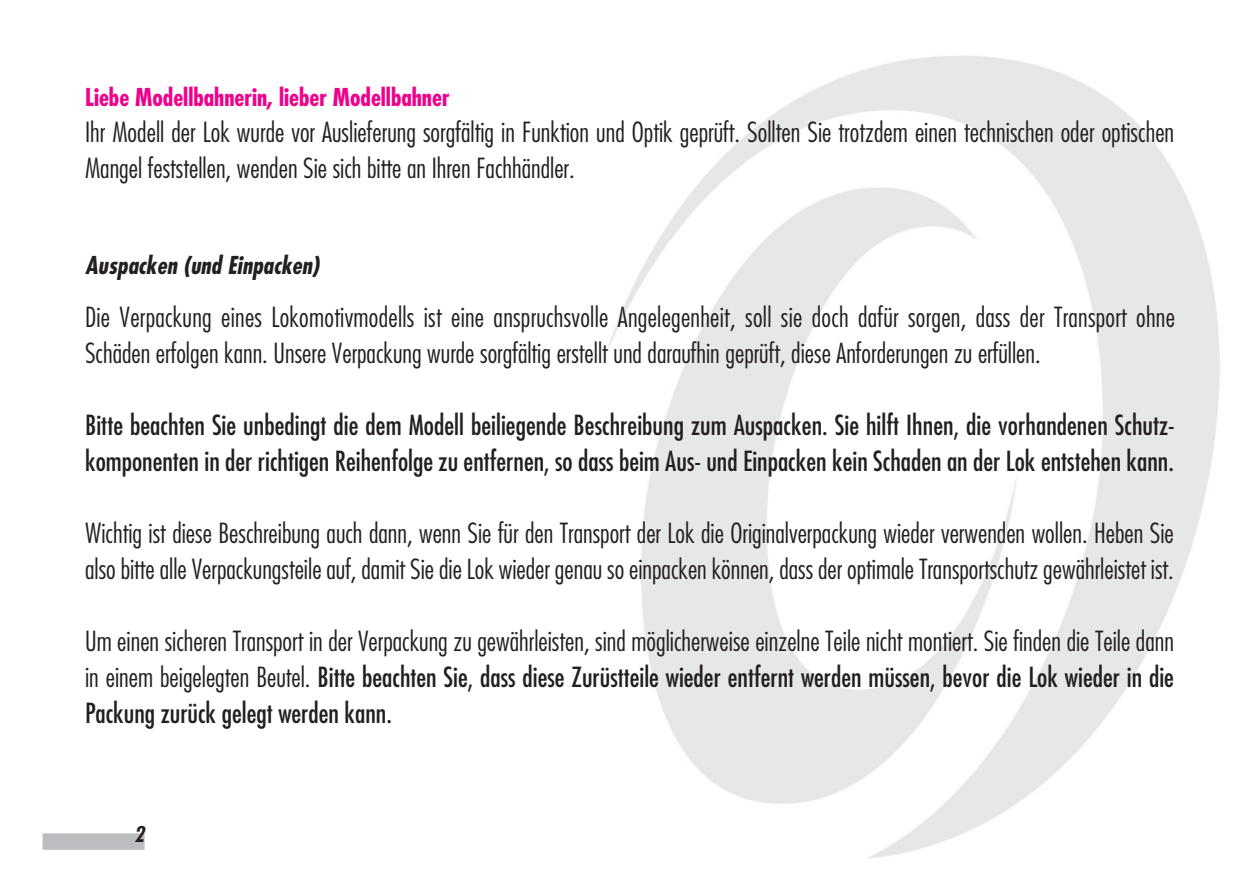
<style>
.page{position:relative;width:1259px;height:893px;background:#fff}
.page>*{position:absolute;margin:0;border:0;box-sizing:border-box;transform-origin:0 0}
.t1{font:300 condensed 27px/36px "Futura";color:#231f20}
.t2{font:condensed 27px/36px "Futura";color:#231f20}
.t3{font:700 condensed 24px "Futura";color:#ed028c}
.t4{font:italic 700 condensed 24px "Futura";letter-spacing:.005em;color:#231f20}
.t5{font:italic 700 condensed 21px "Futura";color:#231f20}
.s1{font-weight:400}
</style>
<div class="page">
<img style="left:42px;top:55px;width:1178px;height:804px">
<div style="left:43px;top:833px;width:102px;height:17px;background:#bcbdc0"></div>
<p class="t3" style="left:85px;top:82px;width:366px">Liebe Modellbahnerin, lieber Modellbahner</p>
<p class="t1" style="left:85px;top:114px;width:1090px">Ihr Modell der Lok wurde vor Auslieferung sorgfältig in Funktion und Optik geprüft. Sollten Sie trotzdem einen technischen oder optischen<br>Mangel feststellen, wenden Sie sich bitte an Ihren Fachhändler.</p>
<p class="t4" style="left:85px;top:250px;width:236px">Auspacken (und Einpacken)</p>
<p class="t1" style="left:85px;top:299px;width:1091px">Die Verpackung eines Lokomotivmodells ist eine anspruchsvolle Angelegenheit, soll sie doch dafür sorgen, dass der Transport ohne<br>Schäden erfolgen kann. Unsere Verpackung wurde sorgfältig erstellt und daraufhin geprüft, diese Anforderungen zu erfüllen.</p>
<p class="t2" style="left:85px;top:407px;width:1091px">Bitte beachten Sie unbedingt die dem Modell beiliegende Beschreibung zum Auspacken. Sie hilft Ihnen, die vorhandenen Schutz&shy;komponenten in der richtigen Reihenfolge zu entfernen, so dass beim Aus- und Einpacken kein Schaden an der Lok entstehen kann.</p>
<p class="t1" style="left:85px;top:515px;width:1090px">Wichtig ist diese Beschreibung auch dann, wenn Sie für den Transport der Lok die Originalverpackung wieder verwenden wollen. Heben Sie also bitte alle Verpackungsteile auf, damit Sie die Lok wieder genau so einpacken können, dass der optimale Transportschutz gewährleistet ist.</p>
<p class="t1" style="left:85px;top:623px;width:1090px;text-align:justify">Um einen sicheren Transport in der Verpackung zu gewährleisten, sind möglicherweise einzelne Teile nicht montiert. Sie finden die Teile dann in einem beigelegten Beutel. <span class="s1">Bitte beachten Sie, dass diese Zurüstteile wieder entfernt werden müssen, bevor die Lok wieder in die Packung zurück gelegt werden kann.</span></p>
<p class="t5" style="left:134px;top:821px;width:12px">2</p>
</div>
